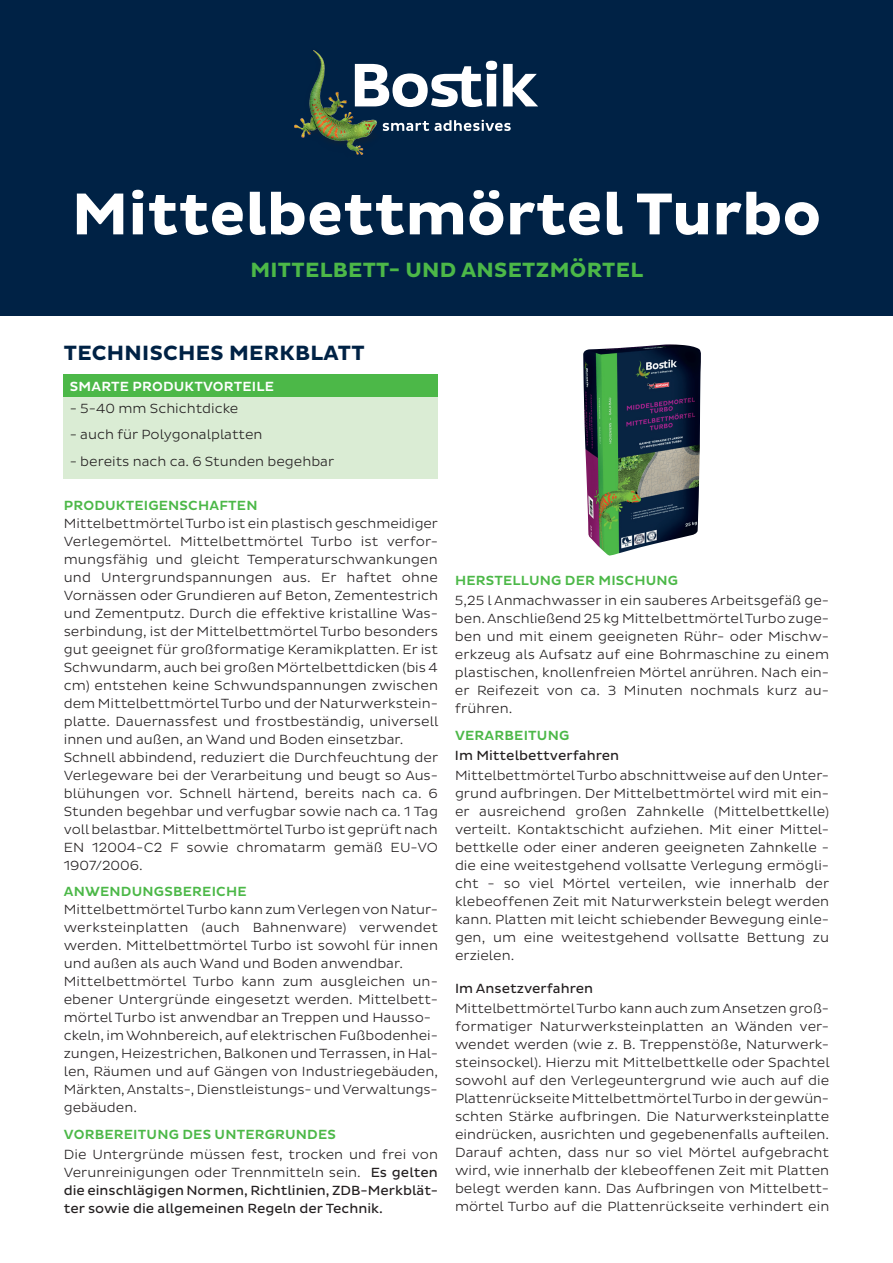
<style>
.page{position:relative;width:893px;height:1263px;background:#fff}
.page>*{position:absolute;margin:0;border:0;box-sizing:border-box;transform-origin:0 0}
.t1{font:700 60px "Bostik";color:#fff}
.t2{font:700 21px "Bostik";letter-spacing:.015em;color:#4cb848}
.t3{font:700 21px "Bostik";letter-spacing:.015em;color:#002245}
.t4{font:300 13.5px/18px "Bostik";color:#231f20;text-align:justify}
.t5{font:13.5px/18px "Bostik";color:#231f20;text-align:justify}
.t6{font:500 13.5px "Bostik";letter-spacing:.015em;color:#4cb848}
.t7{font:500 13.5px "Bostik";letter-spacing:.015em;color:#fff}
.s1{font-weight:300}
</style>
<div class="page">
<div style="left:0;top:0;width:893px;height:316px;background:#002245"></div>
<img style="left:295px;top:51px;width:82px;height:103px">
<svg style="left:383px;top:121px;width:46px;height:10px"></svg>
<svg style="left:435px;top:120px;width:76px;height:11px"></svg>
<svg style="left:355px;top:61px;width:183px;height:46px"></svg>
<img style="left:583px;top:344px;width:118px;height:212px">
<div style="left:64px;top:375px;width:374px;height:22px;background:#4cb848"></div>
<div style="left:64px;top:397px;width:374px;height:81px;background:#daecd4"></div>
<h1 class="t1" style="left:72px;top:180px;width:751px">Mittelbettmörtel Turbo</h1>
<h2 class="t2" style="left:250px;top:257px;width:394px">MITTELBETT- UND ANSETZMÖRTEL</h2>
<h2 class="t3" style="left:64px;top:341px;width:302px">TECHNISCHES MERKBLATT</h2>
<p class="t7" style="left:70px;top:379px;width:206px">SMARTE PRODUKTVORTEILE</p>
<p class="t4" style="left:70px;top:399px;width:170px">- 5-40 mm Schichtdicke</p>
<p class="t4" style="left:70px;top:426px;width:194px">- auch für Polygonalplatten</p>
<p class="t4" style="left:70px;top:452px;width:266px">- bereits nach ca. 6 Stunden begehbar</p>
<p class="t6" style="left:64px;top:497px;width:195px">PRODUKTEIGENSCHAFTEN</p>
<p class="t4" style="left:64px;top:514px;width:376px;text-align:left">Mittelbettmörtel Turbo ist ein plastisch geschmeidiger Verlegemörtel. Mittelbettmörtel Turbo ist verfor&shy;mungsfähig und gleicht Temperaturschwankungen und Untergrundspannungen aus. Er haftet ohne Vornässen oder Grundieren auf Beton, Zementestrich und Zementputz. Durch die effektive kristalline Was&shy;serbindung, ist der Mittelbettmörtel Turbo besonders gut geeignet für großformatige Keramikplatten. Er ist Schwundarm, auch bei großen Mörtelbettdicken (bis 4 cm) entstehen keine Schwundspannungen zwischen dem Mittelbettmörtel Turbo und der Naturwerkstein&shy;platte. Dauernassfest und frostbeständig, universell innen und außen, an Wand und Boden einsetzbar.<br>Schnell abbindend, reduziert die Durchfeuchtung der Verlegeware bei der Verarbeitung und beugt so Aus&shy;blühungen vor. Schnell härtend, bereits nach ca. 6<br>Stunden begehbar und verfugbar sowie nach ca. 1 Tag voll belastbar. Mittelbettmörtel Turbo ist geprüft nach EN 12004-C2 F sowie chromatarm gemäß EU-VO 1907/2006.</p>
<p class="t6" style="left:64px;top:884px;width:184px">ANWENDUNGSBEREICHE</p>
<p class="t4" style="left:64px;top:901px;width:376px;text-align:left">Mittelbettmörtel Turbo kann zum Verlegen von Natur&shy;werksteinplatten (auch Bahnenware) verwendet werden. Mittelbettmörtel Turbo ist sowohl für innen und außen als auch Wand und Boden anwendbar.<br>Mittelbettmörtel Turbo kann zum ausgleichen un&shy;ebener Untergründe eingesetzt werden. Mittelbett&shy;mörtel Turbo ist anwendbar an Treppen und Hausso&shy;ckeln, im Wohnbereich, auf elektrischen Fußbodenhei&shy;zungen, Heizestrichen, Balkonen und Terrassen, in Hal&shy;len, Räumen und auf Gängen von Industriegebäuden, Märkten, Anstalts-, Dienstleistungs- und Verwaltungs&shy;gebäuden.</p>
<p class="t6" style="left:64px;top:1126px;width:274px">VORBEREITUNG DES UNTERGRUNDES</p>
<p class="t5" style="left:64px;top:1145px;width:376px"><span class="s1">Die Untergründe müssen fest, trocken und frei von Verunreinigungen oder Trennmitteln sein.</span> Es gelten die einschlägigen Normen, Richtlinien, ZDB-Merkblät&shy;ter sowie die allgemeinen Regeln der Technik.</p>
<p class="t6" style="left:455px;top:573px;width:225px">HERSTELLUNG DER MISCHUNG</p>
<p class="t4" style="left:455px;top:592px;width:376px">5,25 l Anmachwasser in ein sauberes Arbeitsgefäß ge&shy;ben. Anschließend 25 kg Mittelbettmörtel Turbo zuge&shy;ben und mit einem geeigneten Rühr- oder Mischw&shy;erkzeug als Aufsatz auf eine Bohrmaschine zu einem plastischen, knollenfreien Mörtel anrühren. Nach ein&shy;er Reifezeit von ca. 3 Minuten nochmals kurz au&shy;frühren.</p>
<p class="t6" style="left:455px;top:728px;width:116px">VERARBEITUNG</p>
<p class="t5" style="left:455px;top:747px;width:166px">Im Mittelbettverfahren</p>
<p class="t4" style="left:455px;top:767px;width:376px">Mittelbettmörtel Turbo abschnittweise auf den Unter&shy;grund aufbringen. Der Mittelbettmörtel wird mit ein&shy;er ausreichend großen Zahnkelle (Mittelbettkelle) verteilt. Kontaktschicht aufziehen. Mit einer Mittel&shy;bettkelle oder einer anderen geeigneten Zahnkelle - die eine weitestgehend vollsatte Verlegung ermögli&shy;cht - so viel Mörtel verteilen, wie innerhalb der klebeoffenen Zeit mit Naturwerkstein belegt werden kann. Platten mit leicht schiebender Bewegung einle&shy;gen, um eine weitestgehend vollsatte Bettung zu erzielen.</p>
<p class="t5" style="left:455px;top:979px;width:140px">Im Ansetzverfahren</p>
<p class="t4" style="left:455px;top:1000px;width:376px">Mittelbettmörtel Turbo kann auch zum Ansetzen groß&shy;formatiger Naturwerksteinplatten an Wänden ver&shy;wendet werden (wie z. B. Treppenstöße, Naturwerk&shy;steinsockel). Hierzu mit Mittelbettkelle oder Spachtel sowohl auf den Verlegeuntergrund wie auch auf die Plattenrückseite Mittelbettmörtel Turbo in der gewün&shy;schten Stärke aufbringen. Die Naturwerksteinplatte eindrücken, ausrichten und gegebenenfalls aufteilen.<br>Darauf achten, dass nur so viel Mörtel aufgebracht wird, wie innerhalb der klebeoffenen Zeit mit Platten belegt werden kann. Das Aufbringen von Mittelbett&shy;mörtel Turbo auf die Plattenrückseite verhindert ein</p>
</div>
